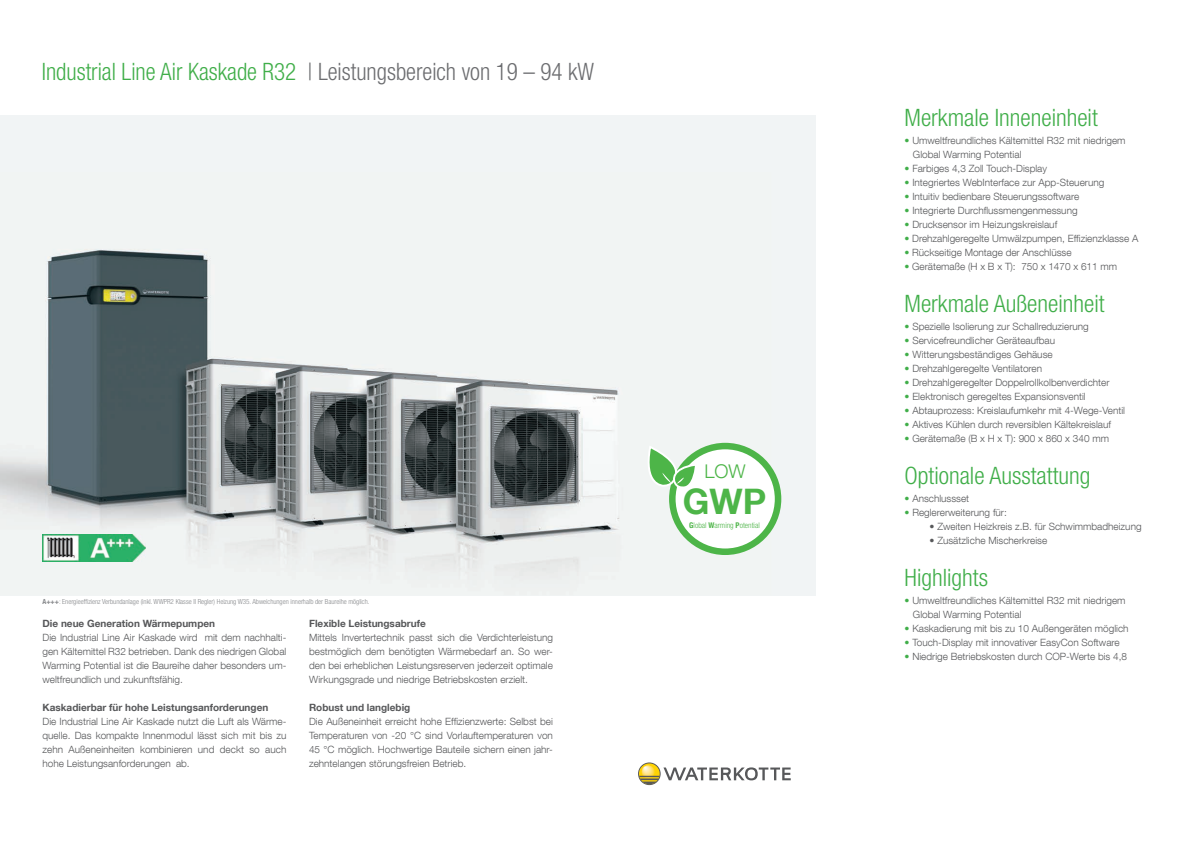
<style>
.page{position:relative;width:1191px;height:842px;background:#fff}
.page>*{position:absolute;margin:0;border:0;box-sizing:border-box;transform-origin:0 0}
.t1{font:700 35.2px "Helvetica Neue LT Com";color:#4db548}
.t2{font:300 condensed 24px "Helvetica Neue LT Com";color:#40ae49}
.t3{font:300 condensed 24px "Helvetica Neue LT Com";color:#40ae49;scale:.96 1}
.t4{font:300 18.9px "Helvetica Neue LT Com";color:#4db548}
.t5{font:300 10px/14px "Helvetica Neue LT Com";color:#57585a;text-align:justify}
.t6{font:700 10px "Helvetica Neue LT Com";color:#57585a}
.t7{font:300 condensed 7.8px "Helvetica Neue LT Com";color:#4db548}
.t8{font:300 condensed 7px "Helvetica Neue LT Com";color:#87898c}
.s1{color:#6c6d70}
.s2{font-weight:700}
.s3{color:#40ae49}
</style>
<div class="page">
<svg style="left:638px;top:762px;width:152px;height:23px"></svg>
<div style="left:0;top:115px;width:815px;height:480px;background:#f1f4f5"></div>
<img style="left:0;top:249px;width:771px;height:328px">
<img style="left:42px;top:535px;width:103px;height:26px">
<div style="left:672px;top:446px;width:106px;height:106px;background:#fff;border-radius:50%"></div>
<div style="left:669px;top:443px;width:112px;height:112px;border:7px solid #4db548;border-radius:50%"></div>
<svg style="left:645px;top:447px;width:53px;height:42px"></svg>
<h2 class="t3" style="left:42px;top:57px;width:577px">Industrial Line Air Kaskade R32 <span class="s1">| Leistungsbereich von 19 – 94 kW</span></h2>
<p class="t8" style="left:43px;top:597px;width:328px"><span class="s2">A+++</span>: Energieeffizienz Verbundanlage (inkl. WWPR2 Klasse II Regler) Heizung W35. Abweichungen innerhalb der Baureihe möglich.</p>
<p class="t6" style="left:43px;top:617px;width:174px">Die neue Generation Wärmepumpen</p>
<p class="t5" style="left:43px;top:630px;width:245px">Die Industrial Line Air Kaskade wird mit dem nachhalti&shy;gen Kältemittel R32 betrieben. Dank des niedrigen Global Warming Potential ist die Baureihe daher besonders um&shy;weltfreundlich und zukunftsfähig.</p>
<p class="t6" style="left:43px;top:701px;width:227px">Kaskadierbar für hohe Leistungsanforderungen</p>
<p class="t5" style="left:43px;top:714px;width:245px">Die Industrial Line Air Kaskade nutzt die Luft als Wärme&shy;quelle. Das kompakte Innenmodul lässt sich mit bis zu zehn Außeneinheiten kombinieren und deckt so auch hohe Leistungsanforderungen ab.</p>
<p class="t6" style="left:309px;top:617px;width:118px">Flexible Leistungsabrufe</p>
<p class="t5" style="left:309px;top:630px;width:245px">Mittels Invertertechnik passt sich die Verdichterleistung bestmöglich dem benötigten Wärmebedarf an. So wer&shy;den bei erheblichen Leistungsreserven jederzeit optimale Wirkungsgrade und niedrige Betriebskosten erzielt.</p>
<p class="t6" style="left:309px;top:701px;width:103px">Robust und langlebig</p>
<p class="t5" style="left:309px;top:714px;width:245px">Die Außeneinheit erreicht hohe Effizienzwerte: Selbst bei Temperaturen von -20 °C sind Vorlauftemperaturen von 45 °C möglich. Hochwertige Bauteile sichern einen jahr&shy;zehntelangen störungsfreien Betrieb.</p>
<h3 class="t4" style="left:704px;top:460px;width:43px">LOW</h3>
<h1 class="t1" style="left:683px;top:479px;width:85px">GWP</h1>
<p class="t7" style="left:689px;top:521px;width:72px"><span class="s2">G</span>lobal <span class="s2">W</span>arming <span class="s2">P</span>otential</p>
<h2 class="t2" style="left:904px;top:104px;width:195px">Merkmale Inneneinheit</h2>
<p class="t5" style="left:913px;top:133px;width:214px;text-indent:-8px"><span class="s3">•</span> Umweltfreundliches Kältemittel R32 mit niedrigem<br>Global Warming Potential</p>
<p class="t5" style="left:904px;top:161px;width:144px"><span class="s3">•</span> Farbiges 4,3 Zoll Touch-Display</p>
<p class="t5" style="left:904px;top:175px;width:201px"><span class="s3">•</span> Integriertes WebInterface zur App-Steuerung</p>
<p class="t5" style="left:904px;top:189px;width:176px"><span class="s3">•</span> Intuitiv bedienbare Steuerungssoftware</p>
<p class="t5" style="left:904px;top:203px;width:174px"><span class="s3">•</span> Integrierte Durchflussmengenmessung</p>
<p class="t5" style="left:904px;top:217px;width:154px"><span class="s3">•</span> Drucksensor im Heizungskreislauf</p>
<p class="t5" style="left:904px;top:231px;width:235px"><span class="s3">•</span> Drehzahlgeregelte Umwälzpumpen, Effizienzklasse A</p>
<p class="t5" style="left:904px;top:245px;width:168px"><span class="s3">•</span> Rückseitige Montage der Anschlüsse</p>
<p class="t5" style="left:904px;top:259px;width:214px"><span class="s3">•</span> Gerätemaße (H x B x T): 750 x 1470 x 611 mm</p>
<h2 class="t2" style="left:904px;top:290px;width:201px">Merkmale Außeneinheit</h2>
<p class="t5" style="left:904px;top:319px;width:186px"><span class="s3">•</span> Spezielle Isolierung zur Schallreduzierung</p>
<p class="t5" style="left:904px;top:333px;width:152px"><span class="s3">•</span> Servicefreundlicher Geräteaufbau</p>
<p class="t5" style="left:904px;top:347px;width:150px"><span class="s3">•</span> Witterungsbeständiges Gehäuse</p>
<p class="t5" style="left:904px;top:361px;width:139px"><span class="s3">•</span> Drehzahlgeregelte Ventilatoren</p>
<p class="t5" style="left:904px;top:375px;width:206px"><span class="s3">•</span> Drehzahlgeregelter Doppelrollkolbenverdichter</p>
<p class="t5" style="left:904px;top:389px;width:183px"><span class="s3">•</span> Elektronisch geregeltes Expansionsventil</p>
<p class="t5" style="left:904px;top:403px;width:222px"><span class="s3">•</span> Abtauprozess: Kreislaufumkehr mit 4-Wege-Ventil</p>
<p class="t5" style="left:904px;top:417px;width:208px"><span class="s3">•</span> Aktives Kühlen durch reversiblen Kältekreislauf</p>
<p class="t5" style="left:904px;top:431px;width:206px"><span class="s3">•</span> Gerätemaße (B x H x T): 900 x 860 x 340 mm</p>
<h2 class="t2" style="left:904px;top:462px;width:187px">Optionale Ausstattung</h2>
<p class="t5" style="left:904px;top:491px;width:66px"><span class="s3">•</span> Anschlussset</p>
<p class="t5" style="left:904px;top:505px;width:104px"><span class="s3">•</span> Reglererweiterung für:</p>
<p class="t5" style="left:929px;top:519px;width:213px">• Zweiten Heizkreis z.B. für Schwimmbadheizung</p>
<p class="t5" style="left:929px;top:533px;width:119px">• Zusätzliche Mischerkreise</p>
<h2 class="t2" style="left:904px;top:564px;width:85px">Highlights</h2>
<p class="t5" style="left:913px;top:593px;width:214px;text-indent:-8px"><span class="s3">•</span> Umweltfreundliches Kältemittel R32 mit niedrigem<br>Global Warming Potential</p>
<p class="t5" style="left:904px;top:621px;width:225px"><span class="s3">•</span> Kaskadierung mit bis zu 10 Außengeräten möglich</p>
<p class="t5" style="left:904px;top:635px;width:217px"><span class="s3">•</span> Touch-Display mit innovativer EasyCon Software</p>
<p class="t5" style="left:904px;top:649px;width:224px"><span class="s3">•</span> Niedrige Betriebskosten durch COP-Werte bis 4,8</p>
</div>
